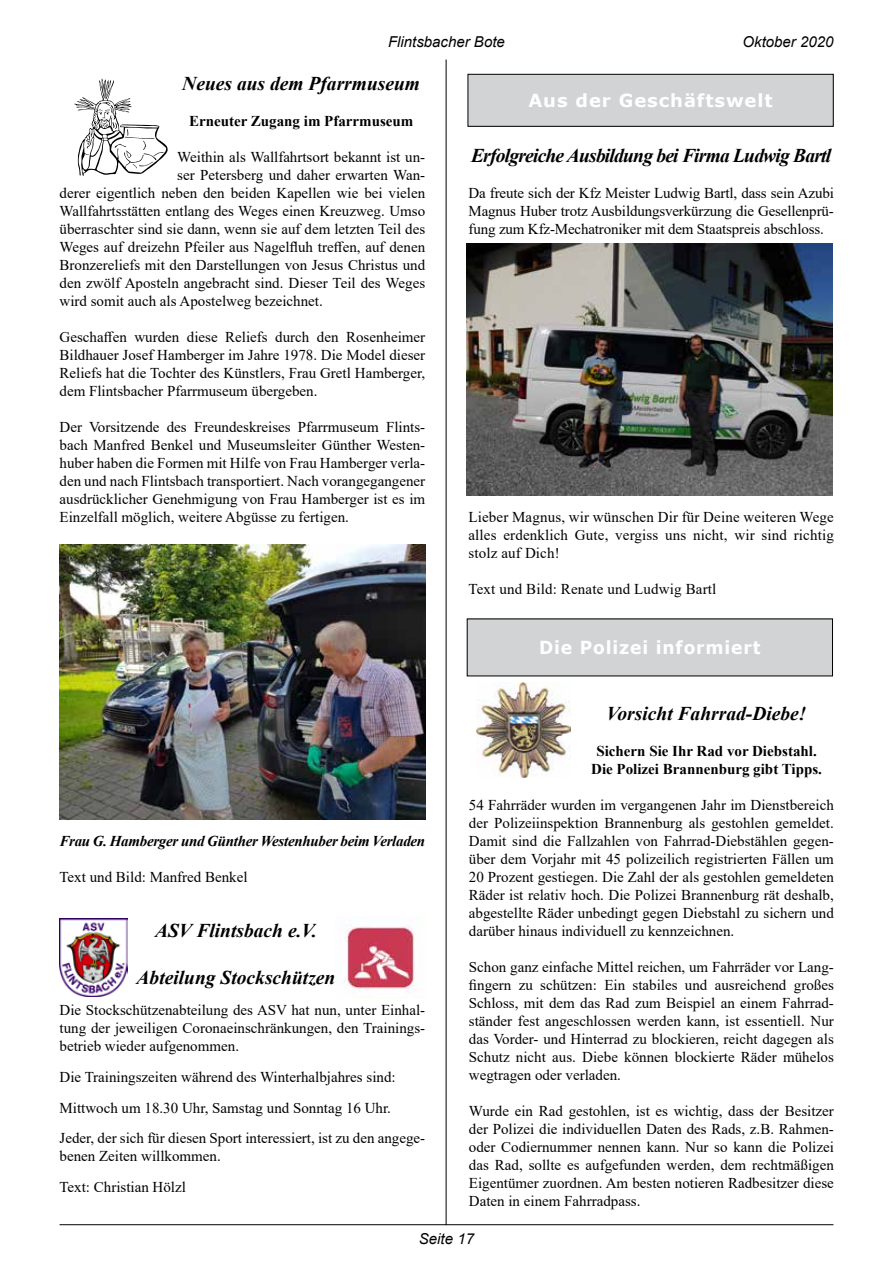
<style>
.page{position:relative;width:893px;height:1263px;background:#fff}
.page>*{position:absolute;margin:0;border:0;box-sizing:border-box;transform-origin:0 0}
.t1{font:italic 700 19.5px "Times New Roman";color:#000}
.t2{font:italic 700 19.5px "Times New Roman";letter-spacing:-.04em;color:#000}
.t3{font:700 18px "Verdana";letter-spacing:.05em;color:#fff;scale:.95 1}
.t4{font:700 18px "Verdana";letter-spacing:.05em;color:#fff}
.t5{font:15px/18px "Times New Roman";color:#000;text-align:justify}
.t6{font:700 15px/18px "Times New Roman";color:#000;text-align:center}
.t7{font:italic 700 15px "Times New Roman";letter-spacing:-.02em;color:#000}
.t8{font:italic 15px "Arial";color:#000}
</style>
<div class="page">
<hr style="left:60px;top:1224px;width:773px;height:1px;background:#000">
<hr style="left:446px;top:60px;width:1px;height:1165px;background:#000">
<img style="left:60px;top:918px;width:68px;height:78px">
<img style="left:336px;top:916px;width:81px;height:76px">
<div style="left:468px;top:74px;width:365px;height:52px;background:#d1d3d4"></div>
<div style="left:468px;top:74px;width:365px;height:52px;border:1px solid #000"></div>
<img style="left:467px;top:243px;width:365px;height:252px">
<img style="left:60px;top:544px;width:365px;height:276px">
<svg style="left:74px;top:79px;width:94px;height:97px"></svg>
<div style="left:467px;top:619px;width:365px;height:57px;background:#d1d3d4"></div>
<img style="left:476px;top:682px;width:95px;height:95px">
<p class="t8" style="left:388px;top:32px;width:118px">Flintsbacher Bote</p>
<p class="t8" style="left:742px;top:32px;width:92px">Oktober 2020</p>
<h1 class="t1" style="left:182px;top:70px;width:239px">Neues aus dem Pfarrmuseum</h1>
<p class="t6" style="left:189px;top:112px;width:226px">Erneuter Zugang im Pfarrmuseum</p>
<p class="t5" style="left:177px;top:148px;width:249px">Weithin als Wallfahrtsort bekannt ist un-</p>
<p class="t5" style="left:177px;top:166px;width:249px">ser Petersberg und daher erwarten Wan-</p>
<p class="t5" style="left:60px;top:184px;width:367px">derer eigentlich neben den beiden Kapellen wie bei vielen</p>
<p class="t5" style="left:60px;top:202px;width:367px">Wallfahrtsstätten entlang des Weges einen Kreuzweg. Umso</p>
<p class="t5" style="left:60px;top:220px;width:367px">überraschter sind sie dann, wenn sie auf dem letzten Teil des</p>
<p class="t5" style="left:60px;top:238px;width:367px">Weges auf dreizehn Pfeiler aus Nagelfluh treffen, auf denen</p>
<p class="t5" style="left:60px;top:256px;width:367px">Bronzereliefs mit den Darstellungen von Jesus Christus und</p>
<p class="t5" style="left:60px;top:274px;width:367px">den zwölf Aposteln angebracht sind. Dieser Teil des Weges</p>
<p class="t5" style="left:60px;top:292px;width:265px">wird somit auch als Apostelweg bezeichnet.</p>
<p class="t5" style="left:60px;top:328px;width:367px">Geschaffen wurden diese Reliefs durch den Rosenheimer Bildhauer Josef Hamberger im Jahre 1978. Die Model dieser Reliefs hat die Tochter des Künstlers, Frau Gretl Hamberger, dem Flintsbacher Pfarrmuseum übergeben.</p>
<p class="t5" style="left:60px;top:418px;width:367px">Der Vorsitzende des Freundeskreises Pfarrmuseum Flints&shy;bach Manfred Benkel und Museumsleiter Günther Westen&shy;huber haben die Formen mit Hilfe von Frau Hamberger verla&shy;den und nach Flintsbach transportiert. Nach vorangegangener ausdrücklicher Genehmigung von Frau Hamberger ist es im Einzelfall möglich, weitere Abgüsse zu fertigen.</p>
<p class="t7" style="left:60px;top:831px;width:367px">Frau G. Hamberger und Günther Westenhuber beim Verladen</p>
<p class="t5" style="left:60px;top:868px;width:190px">Text und Bild: Manfred Benkel</p>
<h1 class="t1" style="left:155px;top:917px;width:163px">ASV Flintsbach e.V.</h1>
<h1 class="t1" style="left:137px;top:964px;width:200px">Abteilung Stockschützen</h1>
<p class="t5" style="left:60px;top:1000px;width:367px">Die Stockschützenabteilung des ASV hat nun, unter Einhal&shy;tung der jeweiligen Coronaeinschränkungen, den Trainings&shy;betrieb wieder aufgenommen.</p>
<p class="t5" style="left:60px;top:1061px;width:367px;line-height:30.8px;text-align:left">Die Trainingszeiten während des Winterhalbjahres sind:<br>Mittwoch um 18.30 Uhr, Samstag und Sonntag 16 Uhr.<br>Jeder, der sich für diesen Sport interessiert, ist zu den angege-</p>
<p class="t5" style="left:60px;top:1140px;width:163px;line-height:30.8px">benen Zeiten willkommen.<br>Text: Christian Hölzl</p>
<p class="t4" style="left:528px;top:88px;width:246px">Aus der Geschäftswelt</p>
<h1 class="t2" style="left:471px;top:142px;width:362px">Erfolgreiche Ausbildung bei Firma Ludwig Bartl</h1>
<p class="t5" style="left:468px;top:184px;width:367px">Da freute sich der Kfz Meister Ludwig Bartl, dass sein Azubi Magnus Huber trotz Ausbildungsverkürzung die Gesellenprü&shy;fung zum Kfz-Mechatroniker mit dem Staatspreis abschloss.</p>
<p class="t5" style="left:468px;top:508px;width:367px">Lieber Magnus, wir wünschen Dir für Deine weiteren Wege alles erdenklich Gute, vergiss uns nicht, wir sind richtig stolz auf Dich!</p>
<p class="t5" style="left:468px;top:580px;width:249px">Text und Bild: Renate und Ludwig Bartl</p>
<p class="t3" style="left:539px;top:635px;width:235px">Die Polizei informiert</p>
<h1 class="t1" style="left:607px;top:700px;width:201px">Vorsicht Fahrrad-Diebe!</h1>
<p class="t6" style="left:591px;top:742px;width:232px">Sichern Sie Ihr Rad vor Diebstahl.<br>Die Polizei Brannenburg gibt Tipps.</p>
<p class="t5" style="left:469px;top:796px;width:366px">54 Fahrräder wurden im vergangenen Jahr im Dienstbereich der Polizeiinspektion Brannenburg als gestohlen gemeldet.<br>Damit sind die Fallzahlen von Fahrrad-Diebstählen gegen&shy;über dem Vorjahr mit 45 polizeilich registrierten Fällen um 20 Prozent gestiegen. Die Zahl der als gestohlen gemeldeten Räder ist relativ hoch. Die Polizei Brannenburg rät deshalb, abgestellte Räder unbedingt gegen Diebstahl zu sichern und darüber hinaus individuell zu kennzeichnen.</p>
<p class="t5" style="left:469px;top:958px;width:366px">Schon ganz einfache Mittel reichen, um Fahrräder vor Lang&shy;fingern zu schützen: Ein stabiles und ausreichend großes Schloss, mit dem das Rad zum Beispiel an einem Fahrrad&shy;ständer fest angeschlossen werden kann, ist essentiell. Nur das Vorder- und Hinterrad zu blockieren, reicht dagegen als Schutz nicht aus. Diebe können blockierte Räder mühelos wegtragen oder verladen.</p>
<p class="t5" style="left:469px;top:1102px;width:366px">Wurde ein Rad gestohlen, ist es wichtig, dass der Besitzer der Polizei die individuellen Daten des Rads, z.B. Rahmen&shy;oder Codiernummer nennen kann. Nur so kann die Polizei das Rad, sollte es aufgefunden werden, dem rechtmäßigen Eigentümer zuordnen. Am besten notieren Radbesitzer diese Daten in einem Fahrradpass.</p>
<p class="t8" style="left:419px;top:1229px;width:57px">Seite 17</p>
</div>
